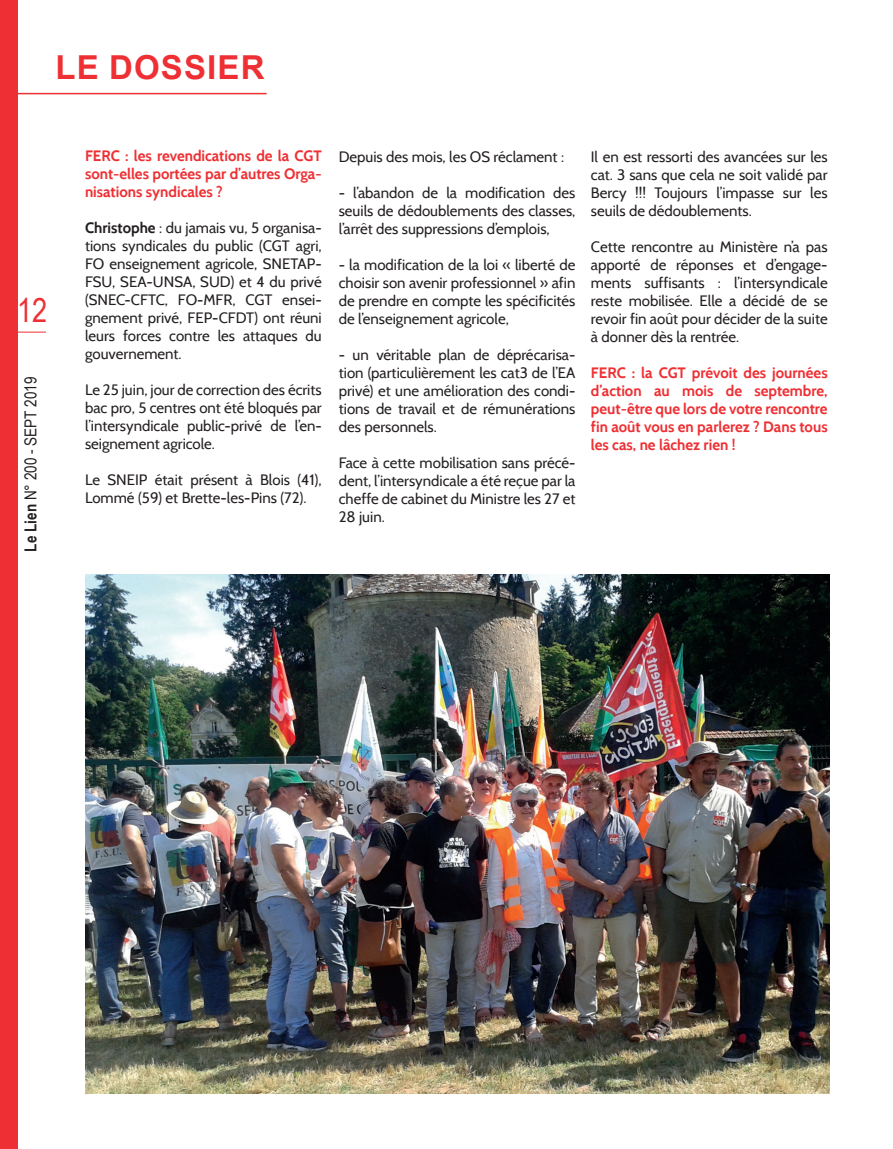
<style>
.page{position:relative;width:893px;height:1149px;background:#fff}
.page>*{position:absolute;margin:0;border:0;box-sizing:border-box;transform-origin:0 0}
.t1{font:700 33px "Arial";letter-spacing:.035em;color:#ee3034}
.t2{font:33px "Arial Narrow";color:#ee3034}
.t3{font:16.5px "Arial Narrow";color:#231f20}
.t4{font:15px/18px "Cabin";color:#231f20;text-align:justify}
.t5{font:700 15px/18px "Cabin";color:#ee3034;text-align:justify}
.s1{font-weight:700}
</style>
<div class="page">
<hr style="left:0;top:93px;width:267px;height:1px;background:#ee3034">
<svg style="left:17px;top:332px;width:29px;height:1px"></svg>
<div style="left:0;top:0;width:17px;height:1148px;background:#ee3034"></div>
<img style="left:85px;top:574px;width:744px;height:519px">
<h1 class="t1" style="left:55px;top:44px;width:211px">LE DOSSIER</h1>
<h1 class="t2" style="left:17px;top:286px;width:32px">12</h1>
<p class="t3" style="left:19px;top:551px;width:176px;rotate:-90deg"><span class="s1">Le Lien</span> N° 200 - SEPT 2019</p>
<p class="t5" style="left:85px;top:146px;width:238px">FERC : les revendications de la CGT sont-elles portées par d’autres Orga&shy;nisations syndicales ?</p>
<p class="t4" style="left:85px;top:218px;width:238px"><span class="s1">Christophe</span> : du jamais vu, 5 organisa&shy;tions syndicales du public (CGT agri, FO enseignement agricole, SNETAP-FSU, SEA-UNSA, SUD) et 4 du privé (SNEC-CFTC, FO-MFR, CGT ensei&shy;gnement privé, FEP-CFDT) ont réuni leurs forces contre les attaques du gouvernement.</p>
<p class="t4" style="left:85px;top:380px;width:238px">Le 25 juin, jour de correction des écrits bac pro, 5 centres ont été bloqués par l’intersyndicale public-privé de l’en&shy;seignement agricole.</p>
<p class="t4" style="left:85px;top:470px;width:238px">Le SNEIP était présent à Blois (41),<br>Lommé (59) et Brette-les-Pins (72).</p>
<p class="t4" style="left:339px;top:148px;width:227px">Depuis des mois, les OS réclament :</p>
<p class="t4" style="left:339px;top:184px;width:238px">- l’abandon de la modification des seuils de dédoublements des classes, l’arrêt des suppressions d’emplois,</p>
<p class="t4" style="left:339px;top:256px;width:238px">- la modification de la loi « liberté de choisir son avenir professionnel » afin de prendre en compte les spécificités de l’enseignement agricole,</p>
<p class="t4" style="left:339px;top:346px;width:238px">- un véritable plan de déprécarisa&shy;tion (particulièrement les cat3 de l’EA privé) et une amélioration des condi&shy;tions de travail et de rémunérations des personnels.</p>
<p class="t4" style="left:339px;top:454px;width:238px">Face à cette mobilisation sans précé&shy;dent, l’intersyndicale a été reçue par la cheffe de cabinet du Ministre les 27 et 28 juin.</p>
<p class="t4" style="left:591px;top:148px;width:238px">Il en est ressorti des avancées sur les cat. 3 sans que cela ne soit validé par Bercy !!! Toujours l’impasse sur les seuils de dédoublements.</p>
<p class="t4" style="left:591px;top:238px;width:238px">Cette rencontre au Ministère n’a pas apporté de réponses et d’engage&shy;ments suffisants : l’intersyndicale reste mobilisée. Elle a décidé de se revoir fin août pour décider de la suite à donner dès la rentrée.</p>
<p class="t5" style="left:591px;top:364px;width:238px">FERC : la CGT prévoit des journées d’action au mois de septembre, peut-être que lors de votre rencontre fin août vous en parlerez ? Dans tous les cas, ne lâchez rien !</p>
</div>
